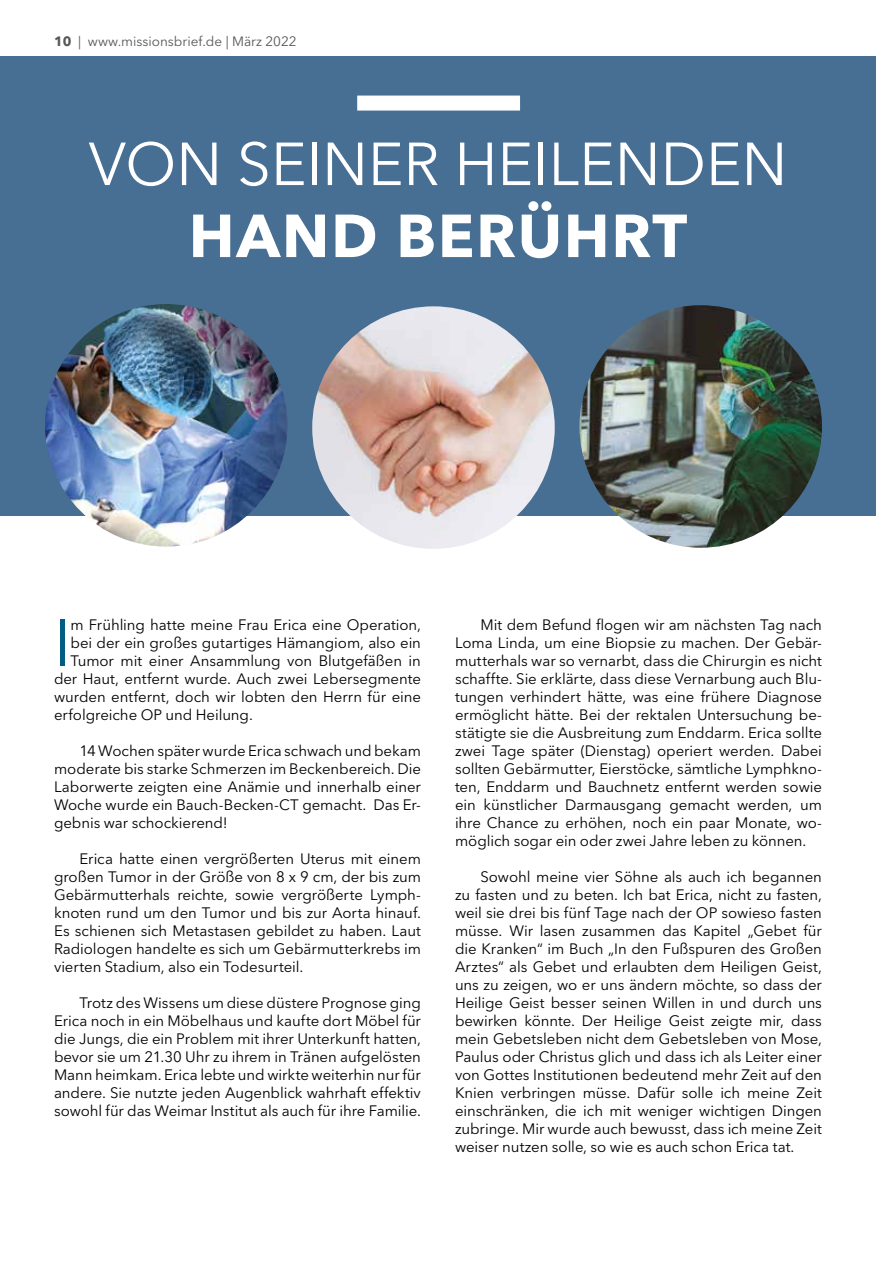
<style>
.page{position:relative;width:876px;height:1263px;background:#fff}
.page>*{position:absolute;margin:0;border:0;box-sizing:border-box;transform-origin:0 0}
.t1{font:65.85px "Avenir Next LT Pro";color:#005e82}
.t2{font:60px "Avenir Next LT Pro";color:#fff}
.t3{font:700 60px "Avenir Next LT Pro";letter-spacing:.03em;color:#fff}
.t4{font:15px/18px "Avenir Next LT Pro";letter-spacing:-.005em;color:#000;text-align:justify}
.t5{font:13.5px "Avenir Next LT Pro";color:#575756}
.s1{font-weight:700}
</style>
<div class="page">
<div style="left:0;top:57px;width:876px;height:459px;background:#476e93"></div>
<img style="left:45px;top:304px;width:242px;height:243px;border-radius:121px">
<img style="left:579px;top:305px;width:243px;height:243px;border-radius:121px">
<div style="left:357px;top:96px;width:163px;height:15px;background:#fff"></div>
<img style="left:312px;top:306px;width:243px;height:243px;border-radius:121px">
<p class="t5" style="left:54px;top:34px;width:244px"><span class="s1">10</span> | www.missionsbrief.de | März 2022</p>
<h2 class="t2" style="left:89px;top:128px;width:700px">VON SEINER HEILENDEN</h2>
<h2 class="t3" style="left:189px;top:199px;width:500px">HAND BERÜHRT</h2>
<h1 class="t1" style="left:54px;top:604px;width:19px">I</h1>
<p class="t4" style="left:70px;top:616px;width:352px">m Frühling hatte meine Frau Erica eine Operation,</p>
<p class="t4" style="left:70px;top:634px;width:352px">bei der ein großes gutartiges Hämangiom, also ein</p>
<p class="t4" style="left:70px;top:652px;width:352px">Tumor mit einer Ansammlung von Blutgefäßen in</p>
<p class="t4" style="left:54px;top:670px;width:368px">der Haut, entfernt wurde. Auch zwei Lebersegmente</p>
<p class="t4" style="left:54px;top:688px;width:368px">wurden entfernt, doch wir lobten den Herrn für eine</p>
<p class="t4" style="left:54px;top:706px;width:200px">erfolgreiche OP und Heilung.</p>
<p class="t4" style="left:54px;top:742px;width:368px;text-indent:26px">14 Wochen später wurde Erica schwach und bekam moderate bis starke Schmerzen im Beckenbereich. Die Laborwerte zeigten eine Anämie und innerhalb einer Woche wurde ein Bauch-Becken-CT gemacht. Das Er&shy;gebnis war schockierend!</p>
<p class="t4" style="left:54px;top:850px;width:369px;text-indent:26px">Erica hatte einen vergrößerten Uterus mit einem großen Tumor in der Größe von 8 x 9 cm, der bis zum Gebärmutterhals reichte, sowie vergrößerte Lymph&shy;knoten rund um den Tumor und bis zur Aorta hinauf.<br>Es schienen sich Metastasen gebildet zu haben. Laut Radiologen handelte es sich um Gebärmutterkrebs im vierten Stadium, also ein Todesurteil.</p>
<p class="t4" style="left:54px;top:994px;width:368px;text-indent:26px">Trotz des Wissens um diese düstere Prognose ging Erica noch in ein Möbelhaus und kaufte dort Möbel für die Jungs, die ein Problem mit ihrer Unterkunft hatten, bevor sie um 21.30 Uhr zu ihrem in Tränen aufgelösten Mann heimkam. Erica lebte und wirkte weiterhin nur für andere. Sie nutzte jeden Augenblick wahrhaft effektiv sowohl für das Weimar Institut als auch für ihre Familie.</p>
<p class="t4" style="left:455px;top:616px;width:369px;text-indent:26px">Mit dem Befund flogen wir am nächsten Tag nach Loma Linda, um eine Biopsie zu machen. Der Gebär&shy;mutterhals war so vernarbt, dass die Chirurgin es nicht schaffte. Sie erklärte, dass diese Vernarbung auch Blu&shy;tungen verhindert hätte, was eine frühere Diagnose ermöglicht hätte. Bei der rektalen Untersuchung be&shy;stätigte sie die Ausbreitung zum Enddarm. Erica sollte zwei Tage später (Dienstag) operiert werden. Dabei sollten Gebärmutter, Eierstöcke, sämtliche Lymphkno&shy;ten, Enddarm und Bauchnetz entfernt werden sowie ein künstlicher Darmausgang gemacht werden, um ihre Chance zu erhöhen, noch ein paar Monate, wo&shy;möglich sogar ein oder zwei Jahre leben zu können.</p>
<p class="t4" style="left:455px;top:868px;width:368px;text-indent:26px">Sowohl meine vier Söhne als auch ich begannen zu fasten und zu beten. Ich bat Erica, nicht zu fasten, weil sie drei bis fünf Tage nach der OP sowieso fasten müsse. Wir lasen zusammen das Kapitel „Gebet für die Kranken“ im Buch „In den Fußspuren des Großen Arztes“ als Gebet und erlaubten dem Heiligen Geist, uns zu zeigen, wo er uns ändern möchte, so dass der Heilige Geist besser seinen Willen in und durch uns bewirken könnte. Der Heilige Geist zeigte mir, dass mein Gebetsleben nicht dem Gebetsleben von Mose, Paulus oder Christus glich und dass ich als Leiter einer von Gottes Institutionen bedeutend mehr Zeit auf den Knien verbringen müsse. Dafür solle ich meine Zeit einschränken, die ich mit weniger wichtigen Dingen zubringe. Mir wurde auch bewusst, dass ich meine Zeit weiser nutzen solle, so wie es auch schon Erica tat.</p>
</div>
